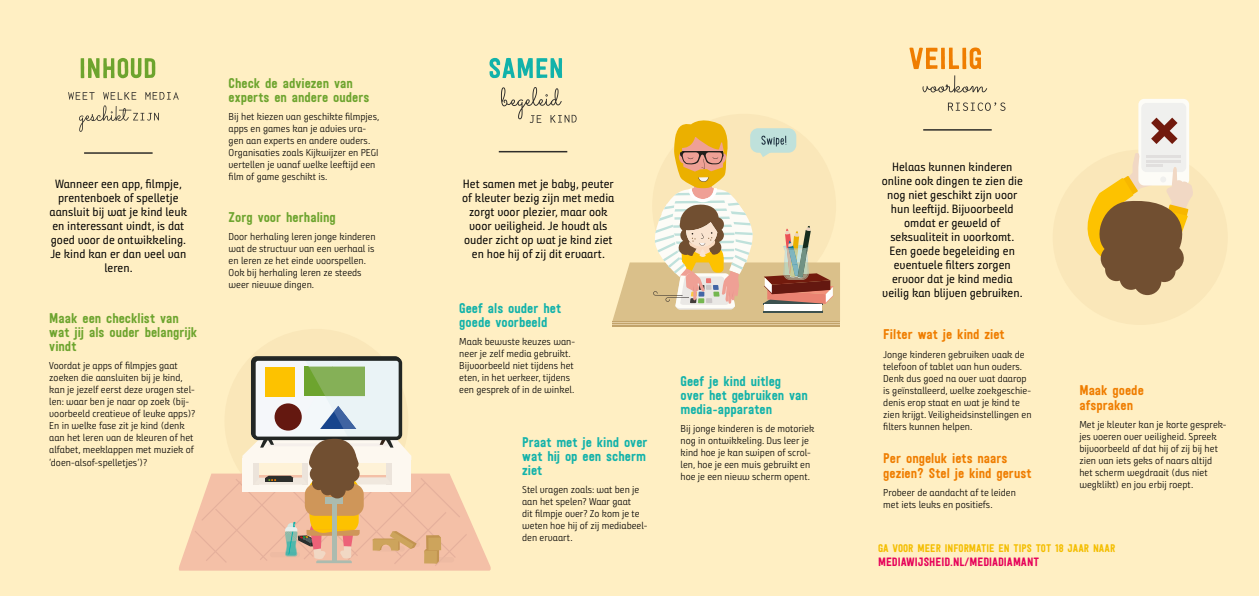
<style>
.page{position:relative;width:1259px;height:596px;background:#fff}
.page>*{position:absolute;margin:0;border:0;box-sizing:border-box;transform-origin:0 0}
.t1{font:14px/14.2px "Festivo LC Basic";color:#12b2aa}
.t2{font:14px/14.2px "Festivo LC Basic";color:#6da42e}
.t3{font:14px/14.4px "Festivo LC Basic";color:#ef7d00}
.t4{font:12px/14px "Bunday Sans Regular Up";color:#000;text-align:center}
.t5{font:12px "Festivo LC Basic";color:#e6025a}
.t6{font:11px "Festivo LC Basic";color:#f4be00}
.t7{font:10px/12px "Bunday Sans Semi Light Up";color:#000}
</style>
<div class="page">
<div style="left:0;top:0;width:1259px;height:595px;background:#ffefc3"></div>
<div style="left:1052px;top:150px;width:175px;height:175px;background:#fae7b9;border-radius:50%"></div>
<div style="left:224px;top:329px;width:184px;height:183px;background:#fae7b9;border-radius:50%"></div>
<svg style="left:81px;top:58px;width:74px;height:20px"></svg>
<svg style="left:68px;top:92px;width:111px;height:40px"></svg>
<svg style="left:489px;top:58px;width:73px;height:20px"></svg>
<svg style="left:501px;top:87px;width:75px;height:36px"></svg>
<svg style="left:909px;top:47px;width:72px;height:22px"></svg>
<svg style="left:922px;top:75px;width:65px;height:17px"></svg>
<svg style="left:948px;top:102px;width:57px;height:9px"></svg>
<div style="left:1138px;top:99px;width:51px;height:86px;background:#fdfcf7;border-radius:6px"></div>
<div style="left:1141px;top:103px;width:45px;height:69px;background:#f0f0ee;border-radius:5px"></div>
<svg style="left:1151px;top:117px;width:26px;height:27px"></svg>
<svg style="left:1087px;top:153px;width:106px;height:121px"></svg>
<div style="left:1133px;top:267px;width:28px;height:28px;background:#714f31;border-radius:50%"></div>
<div style="left:1105px;top:258px;width:22px;height:23px;background:#714f31;border-radius:50%"></div>
<div style="left:1119px;top:267px;width:23px;height:23px;background:#714f31;border-radius:50%"></div>
<div style="left:1153px;top:259px;width:22px;height:23px;background:#714f31;border-radius:50%"></div>
<div style="left:1119px;top:259px;width:51px;height:23px;background:#714f31;border-radius:50%"></div>
<hr style="left:1146px;top:156px;width:34px;height:2px;background:#e1dfde">
<hr style="left:1146px;top:160px;width:34px;height:3px;background:#e1dfde">
<hr style="left:1146px;top:164px;width:16px;height:3px;background:#e1dfde">
<hr style="left:84px;top:152px;width:69px;height:2px;background:#2f2d2a">
<hr style="left:499px;top:151px;width:68px;height:1px;background:#2f2d2a">
<hr style="left:923px;top:129px;width:68px;height:1px;background:#2f2d2a">
<svg style="left:179px;top:513px;width:312px;height:57px;fill:#f4c0a7"></svg>
<svg style="left:195px;top:356px;width:272px;height:209px"></svg>
<hr style="left:612px;top:320px;width:228px;height:3px;background:#c2a36a">
<hr style="left:612px;top:322px;width:228px;height:1px;background:#e2cba0">
<hr style="left:612px;top:323px;width:228px;height:1px;background:#c2a36a">
<hr style="left:612px;top:324px;width:228px;height:2px;background:#e2cba0">
<hr style="left:612px;top:325px;width:228px;height:2px;background:#c2a36a">
<svg style="left:612px;top:120px;width:228px;height:201px"></svg>
<p class="t4" style="left:50px;top:176px;width:139px">Wanneer een app, filmpje, prentenboek of spelletje aansluit bij wat je kind leuk en interessant vindt, is dat goed voor de ontwikkeling.<br>Je kind kan er dan veel van leren.</p>
<h1 class="t2" style="left:49px;top:310px;width:150px">Maak een checklist van wat jij als ouder belangrijk vindt</h1>
<p class="t7" style="left:49px;top:360px;width:148px">Voordat je apps of filmpjes gaat zoeken die aansluiten bij je kind, kan je jezelf eerst deze vragen stel&shy;len: waar ben je naar op zoek (bij&shy;voorbeeld creatieve of leuke apps)?<br>En in welke fase zit je kind (denk aan het leren van de kleuren of het alfabet, meeklappen met muziek of ‘doen-alsof-spelletjes’)?</p>
<h1 class="t2" style="left:229px;top:75px;width:142px">Check de adviezen van experts en andere ouders</h1>
<p class="t7" style="left:229px;top:111px;width:152px">Bij het kiezen van geschikte filmpjes, apps en games kan je advies vra&shy;gen aan experts en andere ouders.<br>Organisaties zoals Kijkwijzer en PEGI vertellen je vanaf welke leeftijd een film of game geschikt is.</p>
<h1 class="t2" style="left:229px;top:210px;width:109px">Zorg voor herhaling</h1>
<p class="t7" style="left:229px;top:231px;width:148px">Door herhaling leren jonge kinderen wat de structuur van een verhaal is en leren ze het einde voorspellen.<br>Ook bij herhaling leren ze steeds weer nieuwe dingen.</p>
<p class="t4" style="left:462px;top:176px;width:154px">Het samen met je baby, peuter of kleuter bezig zijn met media zorgt voor plezier, maar ook voor veiligheid. Je houdt als ouder zicht op wat je kind ziet en hoe hij of zij dit ervaart.</p>
<h1 class="t1" style="left:459px;top:300px;width:103px">Geef als ouder het goede voorbeeld</h1>
<p class="t7" style="left:459px;top:335px;width:117px">Maak bewuste keuzes wan&shy;neer je zelf media gebruikt.<br>Bijvoorbeeld niet tijdens het eten, in het verkeer, tijdens een gesprek of in de winkel.</p>
<h1 class="t1" style="left:522px;top:434px;width:127px">Praat met je kind over wat hij op een scherm ziet</h1>
<p class="t7" style="left:522px;top:483px;width:127px">Stel vragen zoals: wat ben je aan het spelen? Waar gaat<br>dit filmpje over? Zo kom je te weten hoe hij of zij mediabeel&shy;den ervaart.</p>
<h1 class="t1" style="left:680px;top:373px;width:129px">Geef je kind uitleg over het gebruiken van media-apparaten</h1>
<p class="t7" style="left:680px;top:422px;width:135px">Bij jonge kinderen is de motoriek nog in ontwikkeling. Dus leer je kind hoe je kan swipen of scrol&shy;len, hoe je een muis gebruikt en hoe je een nieuw scherm opent.</p>
<p class="t4" style="left:881px;top:159px;width:143px">Helaas kunnen kinderen online ook dingen te zien die nog niet geschikt zijn voor hun leeftijd. Bijvoorbeeld omdat er geweld of seksualiteit in voorkomt.<br>Een goede begeleiding en eventuele filters zorgen ervoor dat je kind media veilig kan blijven gebruiken.</p>
<h1 class="t3" style="left:883px;top:327px;width:123px">Filter wat je kind ziet</h1>
<p class="t7" style="left:883px;top:348px;width:150px">Jonge kinderen gebruiken vaak de telefoon of tablet van hun ouders.<br>Denk dus goed na over wat daarop is geïnstalleerd, welke zoekgeschie&shy;denis erop staat en wat je kind te zien krijgt. Veiligheidsinstellingen en filters kunnen helpen.</p>
<h1 class="t3" style="left:883px;top:450px;width:150px">Per ongeluk iets naars gezien? Stel je kind gerust</h1>
<p class="t7" style="left:883px;top:486px;width:134px">Probeer de aandacht af te leiden met iets leuks en positiefs.</p>
<p class="t6" style="left:878px;top:541px;width:239px">GA VOOR MEER INFORMATIE EN TIPS TOT 18 JAAR NAAR</p>
<p class="t5" style="left:878px;top:554px;width:163px">MEDIAWIJSHEID.NL/MEDIADIAMANT</p>
<h1 class="t3" style="left:1079px;top:383px;width:66px">Maak goede afspraken</h1>
<p class="t7" style="left:1079px;top:418px;width:149px">Met je kleuter kan je korte gesprek&shy;jes voeren over veiligheid. Spreek bijvoorbeeld af dat hij of zij bij het zien van iets geks of naars altijd het scherm wegdraait (dus niet wegklikt) en jou erbij roept.</p>
</div>
